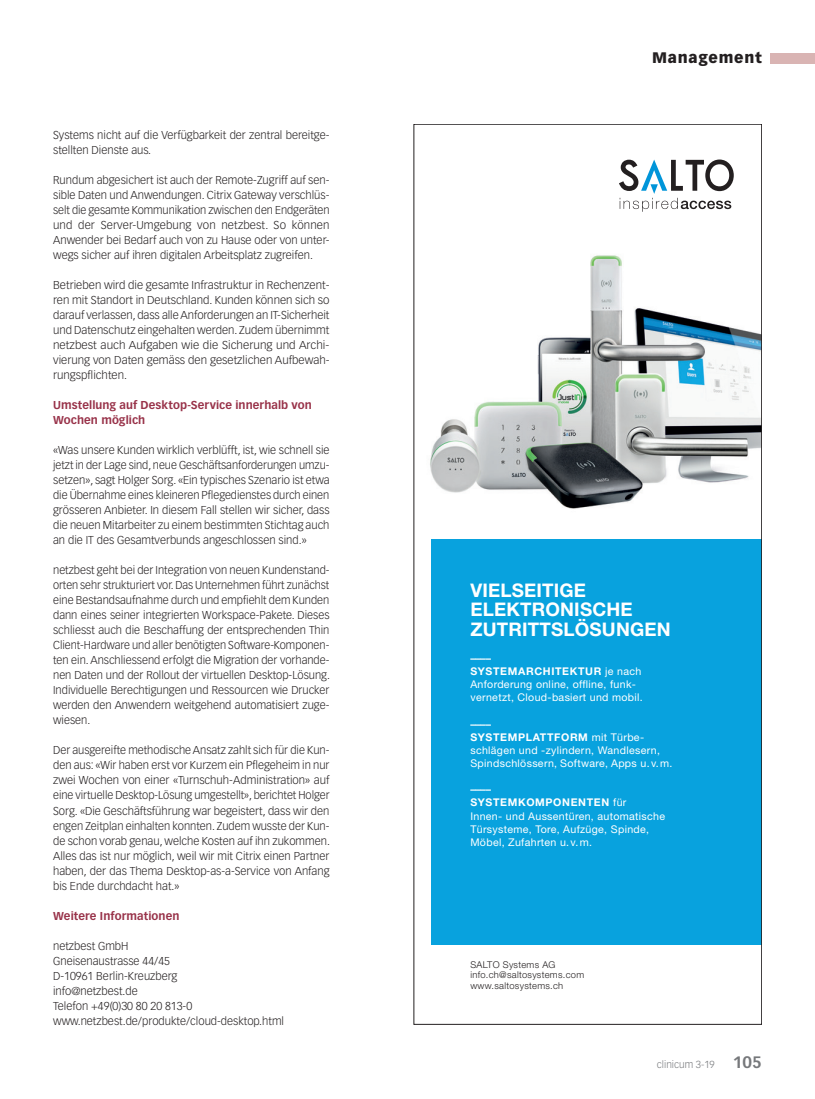
<style>
.page{position:relative;width:815px;height:1099px;background:#fff}
.page>*{position:absolute;margin:0;border:0;box-sizing:border-box;transform-origin:0 0}
.t1{font:700 18.75px/19.4px "Helvetica Neue";letter-spacing:.01em;color:#fff}
.t2{font:900 15px "Vectora LT Std";letter-spacing:.05em;color:#231f20}
.Lauftext{font:300 11.25px/15px "Vectora LT Std";color:#231f20;text-align:justify}
.ZT_MM{font:700 11.25px/15px "Vectora LT Std";letter-spacing:.005em;color:#983249}
.t3{font:10.62px/13.1px "Helvetica Neue";letter-spacing:.03em;color:#fff}
.t4{font:300 10px "Vectora LT Std";color:#76787b}
.t5{font:300 9.38px/10.6px "Helvetica Neue";letter-spacing:.03em;color:#231f20}
.s1{font-weight:500}
.s2{font-weight:700}
.s3{font-weight:700;font-size:16.25px}
</style>
<div class="page">
<div style="left:770px;top:53px;width:45px;height:10px;background:#d9b4b3"></div>
<img style="left:430px;top:255px;width:330px;height:254px">
<svg style="left:619px;top:159px;width:115px;height:53px"></svg>
<div style="left:431px;top:539px;width:331px;height:405px;background:#08a2de"></div>
<p class="Lauftext" style="left:53px;top:128px;width:278px">Systems nicht auf die Verfügbarkeit der zentral bereitge&shy;stellten Dienste aus.</p>
<p class="Lauftext" style="left:53px;top:173px;width:278px">Rundum abgesichert ist auch der Remote-Zugriff auf sen&shy;sible Daten und Anwendungen. Citrix Gateway verschlüs&shy;selt die gesamte Kommunikation zwischen den Endgeräten und der Server-Umgebung von netzbest. So können Anwender bei Bedarf auch von zu Hause oder von unter&shy;wegs sicher auf ihren digitalen Arbeitsplatz zugreifen.</p>
<p class="Lauftext" style="left:53px;top:278px;width:278px">Betrieben wird die gesamte Infrastruktur in Rechenzent&shy;ren mit Standort in Deutschland. Kunden können sich so darauf verlassen, dass alle Anforderungen an IT-Sicherheit und Datenschutz eingehalten werden. Zudem übernimmt netzbest auch Aufgaben wie die Sicherung und Archi&shy;vierung von Daten gemäss den gesetzlichen Aufbewah&shy;rungspflichten.</p>
<p class="ZT_MM" style="left:53px;top:398px;width:260px">Umstellung auf Desktop-Service innerhalb von<br>Wochen möglich</p>
<p class="Lauftext" style="left:53px;top:443px;width:278px">«Was unsere Kunden wirklich verblüfft, ist, wie schnell sie jetzt in der Lage sind, neue Geschäftsanforderungen umzu&shy;setzen», sagt Holger Sorg. «Ein typisches Szenario ist etwa die Übernahme eines kleineren Pflegedienstes durch einen grösseren Anbieter. In diesem Fall stellen wir sicher, dass die neuen Mitarbeiter zu einem bestimmten Stichtag auch an die IT des Gesamtverbunds angeschlossen sind.»</p>
<p class="Lauftext" style="left:53px;top:563px;width:278px">netzbest geht bei der Integration von neuen Kundenstand&shy;orten sehr strukturiert vor. Das Unternehmen führt zunächst eine Bestandsaufnahme durch und empfiehlt dem Kunden dann eines seiner integrierten Workspace-Pakete. Dieses schliesst auch die Beschaffung der entsprechenden Thin Client-Hardware und aller benötigten Software-Komponen&shy;ten ein. Anschliessend erfolgt die Migration der vorhande&shy;nen Daten und der Rollout der virtuellen Desktop-Lösung.<br>Individuelle Berechtigungen und Ressourcen wie Drucker werden den Anwendern weitgehend automatisiert zuge&shy;wiesen.</p>
<p class="Lauftext" style="left:53px;top:743px;width:278px">Der ausgereifte methodische Ansatz zahlt sich für die Kun&shy;den aus: «Wir haben erst vor Kurzem ein Pflegeheim in nur zwei Wochen von einer «Turnschuh-Administration» auf eine virtuelle Desktop-Lösung umgestellt», berichtet Holger Sorg. «Die Geschäftsführung war begeistert, dass wir den engen Zeitplan einhalten konnten. Zudem wusste der Kun&shy;de schon vorab genau, welche Kosten auf ihn zukommen.<br>Alles das ist nur möglich, weil wir mit Citrix einen Partner haben, der das Thema Desktop-as-a-Service von Anfang bis Ende durchdacht hat.»</p>
<p class="ZT_MM" style="left:53px;top:908px;width:128px">Weitere Informationen</p>
<p class="Lauftext" style="left:53px;top:938px;width:77px">netzbest GmbH</p>
<p class="Lauftext" style="left:53px;top:953px;width:118px">Gneisenaustrasse 44/45</p>
<p class="Lauftext" style="left:53px;top:968px;width:126px">D-10961 Berlin-Kreuzberg</p>
<p class="Lauftext" style="left:53px;top:983px;width:86px">info@netzbest.de</p>
<p class="Lauftext" style="left:53px;top:998px;width:141px">Telefon +49(0)30 80 20 813-0</p>
<p class="Lauftext" style="left:53px;top:1013px;width:232px">www.netzbest.de/produkte/cloud-desktop.html</p>
<h2 class="t2" style="left:652px;top:49px;width:111px">Management</h2>
<p class="t1" style="left:470px;top:580px;width:202px">VIELSEITIGE<br>ELEKTRONISCHE<br>ZUTRITTSLÖSUNGEN</p>
<p class="t3" style="left:470px;top:651px;width:174px"><span class="s1">––––<br></span><span class="s2">SYSTEMARCHITEKTUR</span> je nach<br>Anforderung online, offline, funk&shy;vernetzt, Cloud-basiert und mobil.</p>
<p class="t3" style="left:470px;top:717px;width:204px"><span class="s1">––––<br></span><span class="s2">SYSTEMPLATTFORM</span> mit Türbe&shy;schlägen und -zylindern, Wandlesern,<br>Spindschlössern, Software, Apps u.v.m.</p>
<p class="t3" style="left:470px;top:782px;width:196px"><span class="s1">––––<br></span><span class="s2">SYSTEMKOMPONENTEN</span> für<br>Innen- und Aussentüren, automatische<br>Türsysteme, Tore, Aufzüge, Spinde,<br>Möbel, Zufahrten u.v.m.</p>
<p class="t5" style="left:470px;top:958px;width:115px">SALTO Systems AG info.ch@saltosystems.com www.saltosystems.ch</p>
<p class="t4" style="left:657px;top:1058px;width:106px">clinicum 3-19 <span class="s3">105</span></p>
</div>
